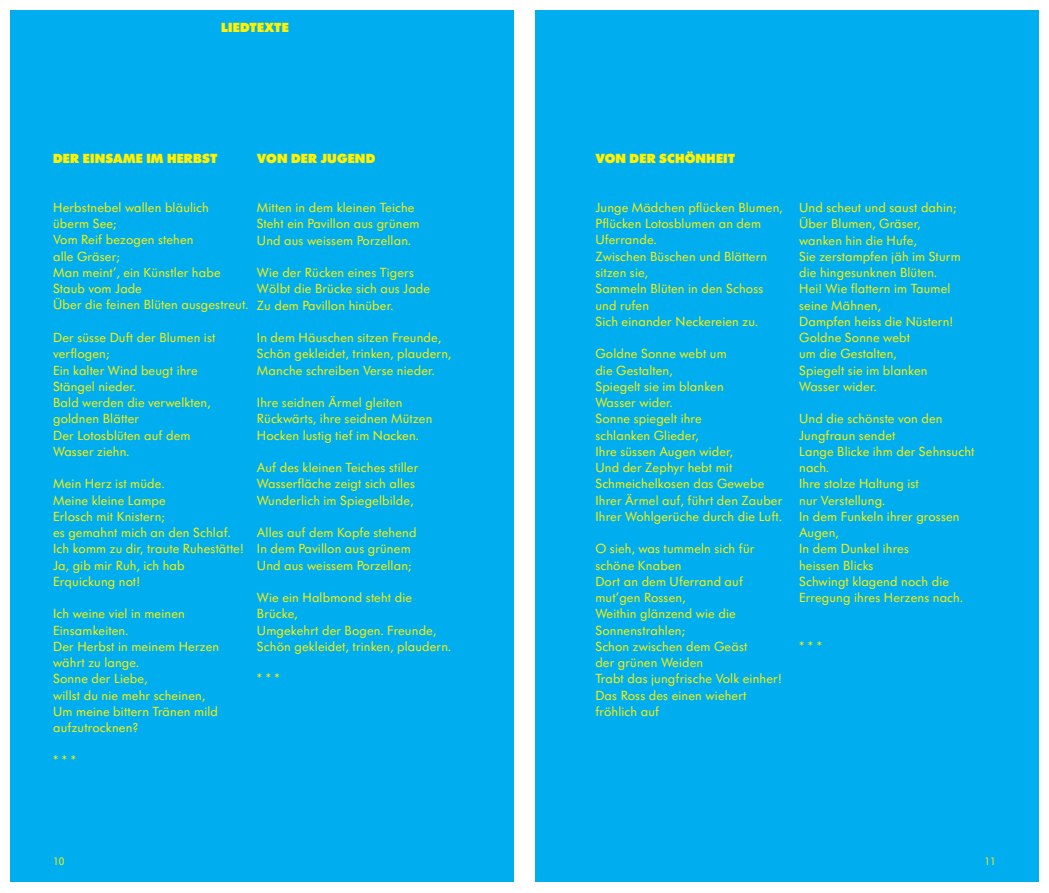
<style>
.page{position:relative;width:1049px;height:893px;background:#fff}
.page>*{position:absolute;margin:0;border:0;box-sizing:border-box;transform-origin:0 0}
.t1{font:13.75px/16.2px "Futura SB";letter-spacing:.01em;color:#fff101}
.t2{font:800 13.75px "Futura SB";letter-spacing:.01em;color:#fff101}
.t3{font:11.25px "Futura SB";color:#fff101}
</style>
<div class="page">
<div style="left:535px;top:11px;width:503px;height:871px;background:#00aeef"></div>
<div style="left:11px;top:11px;width:503px;height:871px;background:#00aeef"></div>
<p class="t2" style="left:221px;top:19px;width:69px">LIEDTEXTE</p>
<p class="t2" style="left:53px;top:151px;width:166px">DER EINSAME IM HERBST</p>
<p class="t1" style="left:53px;top:200px;width:197px">Herbstnebel wallen bläulich überm See;<br>Vom Reif bezogen stehen<br>alle Gräser;<br>Man meint’, ein Künstler habe<br>Staub vom Jade<br>Über die feinen Blüten ausgestreut.</p>
<p class="t1" style="left:53px;top:330px;width:164px">Der süsse Duft der Blumen ist verflogen;<br>Ein kalter Wind beugt ihre<br>Stängel nieder.<br>Bald werden die verwelkten, goldnen Blätter<br>Der Lotosblüten auf dem<br>Wasser ziehn.</p>
<p class="t1" style="left:53px;top:476px;width:192px">Mein Herz ist müde.<br>Meine kleine Lampe<br>Erlosch mit Knistern;<br>es gemahnt mich an den Schlaf.<br>Ich komm zu dir, traute Ruhestätte!<br>Ja, gib mir Ruh, ich hab<br>Erquickung not!</p>
<p class="t1" style="left:53px;top:606px;width:168px">Ich weine viel in meinen<br>Einsamkeiten.<br>Der Herbst in meinem Herzen währt zu lange.<br>Sonne der Liebe,<br>willst du nie mehr scheinen,<br>Um meine bittern Tränen mild aufzutrocknen?</p>
<p class="t1" style="left:53px;top:752px;width:24px">* * *</p>
<p class="t2" style="left:257px;top:151px;width:120px">VON DER JUGEND</p>
<p class="t1" style="left:257px;top:200px;width:164px">Mitten in dem kleinen Teiche<br>Steht ein Pavillon aus grünem<br>Und aus weissem Porzellan.</p>
<p class="t1" style="left:257px;top:265px;width:175px">Wie der Rücken eines Tigers<br>Wölbt die Brücke sich aus Jade<br>Zu dem Pavillon hinüber.</p>
<p class="t1" style="left:257px;top:330px;width:196px">In dem Häuschen sitzen Freunde,<br>Schön gekleidet, trinken, plaudern,<br>Manche schreiben Verse nieder.</p>
<p class="t1" style="left:257px;top:395px;width:177px">Ihre seidnen Ärmel gleiten<br>Rückwärts, ihre seidnen Mützen<br>Hocken lustig tief im Nacken.</p>
<p class="t1" style="left:257px;top:460px;width:163px">Auf des kleinen Teiches stiller<br>Wasserfläche zeigt sich alles<br>Wunderlich im Spiegelbilde,</p>
<p class="t1" style="left:257px;top:525px;width:161px">Alles auf dem Kopfe stehend<br>In dem Pavillon aus grünem<br>Und aus weissem Porzellan;</p>
<p class="t1" style="left:257px;top:590px;width:196px">Wie ein Halbmond steht die<br>Brücke,<br>Umgekehrt der Bogen. Freunde,<br>Schön gekleidet, trinken, plaudern.</p>
<p class="t1" style="left:257px;top:671px;width:24px">* * *</p>
<p class="t2" style="left:595px;top:151px;width:141px">VON DER SCHÖNHEIT</p>
<p class="t1" style="left:595px;top:200px;width:189px">Junge Mädchen pflücken Blumen,<br>Pflücken Lotosblumen an dem<br>Uferrande.<br>Zwischen Büschen und Blättern sitzen sie,<br>Sammeln Blüten in den Schoss und rufen<br>Sich einander Neckereien zu.</p>
<p class="t1" style="left:595px;top:346px;width:189px">Goldne Sonne webt um<br>die Gestalten,<br>Spiegelt sie im blanken<br>Wasser wider.<br>Sonne spiegelt ihre<br>schlanken Glieder,<br>Ihre süssen Augen wider,<br>Und der Zephyr hebt mit<br>Schmeichelkosen das Gewebe<br>Ihrer Ärmel auf, führt den Zauber<br>Ihrer Wohlgerüche durch die Luft.</p>
<p class="t1" style="left:595px;top:541px;width:188px">O sieh, was tummeln sich für schöne Knaben<br>Dort an dem Uferrand auf mut’gen Rossen,<br>Weithin glänzend wie die<br>Sonnenstrahlen;<br>Schon zwischen dem Geäst<br>der grünen Weiden<br>Trabt das jungfrische Volk einher!<br>Das Ross des einen wiehert fröhlich auf</p>
<p class="t1" style="left:799px;top:200px;width:163px">Und scheut und saust dahin;<br>Über Blumen, Gräser, wanken hin die Hufe,<br>Sie zerstampfen jäh im Sturm die hingesunknen Blüten.<br>Hei! Wie flattern im Taumel seine Mähnen,<br>Dampfen heiss die Nüstern!<br>Goldne Sonne webt<br>um die Gestalten,<br>Spiegelt sie im blanken<br>Wasser wider.</p>
<p class="t1" style="left:799px;top:411px;width:177px">Und die schönste von den<br>Jungfraun sendet<br>Lange Blicke ihm der Sehnsucht nach.<br>Ihre stolze Haltung ist<br>nur Verstellung.<br>In dem Funkeln ihrer grossen<br>Augen,<br>In dem Dunkel ihres<br>heissen Blicks<br>Schwingt klagend noch die<br>Erregung ihres Herzens nach.</p>
<p class="t1" style="left:799px;top:638px;width:24px">* * *</p>
<p class="t3" style="left:53px;top:855px;width:13px">10</p>
<p class="t3" style="left:984px;top:855px;width:13px">11</p>
</div>
